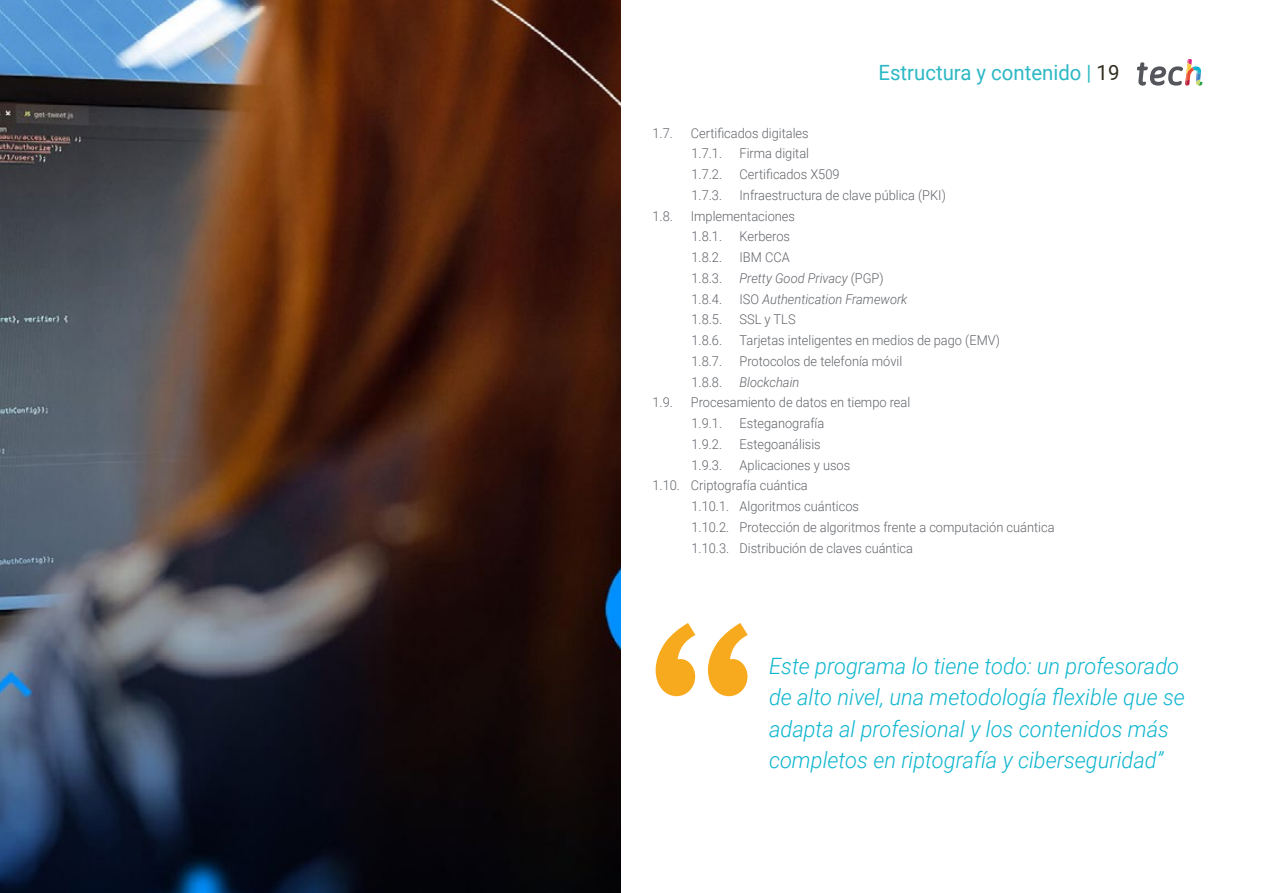
<style>
.page{position:relative;width:1263px;height:893px;background:#fff}
.page>*{position:absolute;margin:0;border:0;box-sizing:border-box;transform-origin:0 0}
.t1{font:italic 300 22.5px/31.5px "Roboto";color:#0fb6cf}
.t2{font:21px "Roboto";color:#2db8c5}
.t3{font:300 13.5px/20.7px "Roboto";color:#61646a;scale:.95 1}
.t4{font:italic 300 13.5px "Roboto";color:#61646a;scale:.95 1}
.s1{color:#312e20}
.s2{font-style:normal}
</style>
<div class="page">
<svg style="left:1137px;top:59px;width:65px;height:27px"></svg>
<svg style="left:656px;top:623px;width:92px;height:73px"></svg>
<img style="left:0;top:0;width:621px;height:893px">
<p class="t3" style="left:652px;top:122px;width:23px">1.7.</p>
<p class="t3" style="left:691px;top:122px;width:126px">Certificados digitales<br>1.7.1.</p>
<p class="t3" style="left:739px;top:143px;width:75px">Firma digital</p>
<h2 class="t2" style="left:878px;top:57px;width:242px">Estructura y contenido | <span class="s1">19</span></h2>
<p class="t3" style="left:691px;top:164px;width:34px">1.7.2.</p>
<p class="t3" style="left:739px;top:164px;width:107px">Certificados X509</p>
<p class="t3" style="left:691px;top:184px;width:34px">1.7.3.</p>
<p class="t3" style="left:739px;top:184px;width:219px">Infraestructura de clave pública (PKI)</p>
<p class="t3" style="left:652px;top:205px;width:23px">1.8.</p>
<p class="t3" style="left:691px;top:205px;width:111px">Implementaciones<br>1.8.1.</p>
<p class="t3" style="left:739px;top:226px;width:55px">Kerberos</p>
<p class="t3" style="left:691px;top:247px;width:34px">1.8.2.</p>
<p class="t3" style="left:739px;top:247px;width:54px">IBM CCA</p>
<p class="t3" style="left:691px;top:267px;width:34px">1.8.3.</p>
<p class="t4" style="left:739px;top:269px;width:153px">Pretty Good Privacy <span class="s2">(PGP)</span></p>
<p class="t3" style="left:691px;top:288px;width:34px">1.8.4.</p>
<p class="t4" style="left:739px;top:289px;width:178px"><span class="s2">ISO</span> Authentication Framework</p>
<p class="t3" style="left:691px;top:309px;width:34px">1.8.5.</p>
<p class="t3" style="left:739px;top:309px;width:60px">SSL y TLS</p>
<p class="t3" style="left:691px;top:330px;width:34px">1.8.6.</p>
<p class="t3" style="left:739px;top:330px;width:276px">Tarjetas inteligentes en medios de pago (EMV)</p>
<p class="t3" style="left:691px;top:350px;width:34px">1.8.7.</p>
<p class="t3" style="left:739px;top:350px;width:173px">Protocolos de telefonía móvil</p>
<p class="t3" style="left:691px;top:371px;width:34px">1.8.8.</p>
<p class="t4" style="left:739px;top:372px;width:65px">Blockchain</p>
<p class="t3" style="left:652px;top:392px;width:23px">1.9.</p>
<p class="t3" style="left:691px;top:392px;width:233px">Procesamiento de datos en tiempo real<br>1.9.1.</p>
<p class="t3" style="left:739px;top:413px;width:91px">Esteganografía</p>
<p class="t3" style="left:691px;top:433px;width:34px">1.9.2.</p>
<p class="t3" style="left:739px;top:433px;width:87px">Estegoanálisis</p>
<p class="t3" style="left:691px;top:454px;width:34px">1.9.3.</p>
<p class="t3" style="left:652px;top:454px;width:210px;text-indent:87px">Aplicaciones y usos<br>1.10. Criptografía cuántica</p>
<p class="t3" style="left:691px;top:496px;width:384px">1.10.1. Algoritmos cuánticos<br>1.10.2. Protección de algoritmos frente a computación cuántica<br>1.10.3. Distribución de claves cuántica</p>
<h1 class="t1" style="left:769px;top:649px;width:417px">Este programa lo tiene todo: un profesorado de alto nivel, una metodología flexible que se adapta al profesional y los contenidos más completos en riptografía y ciberseguridad”</h1>
</div>
